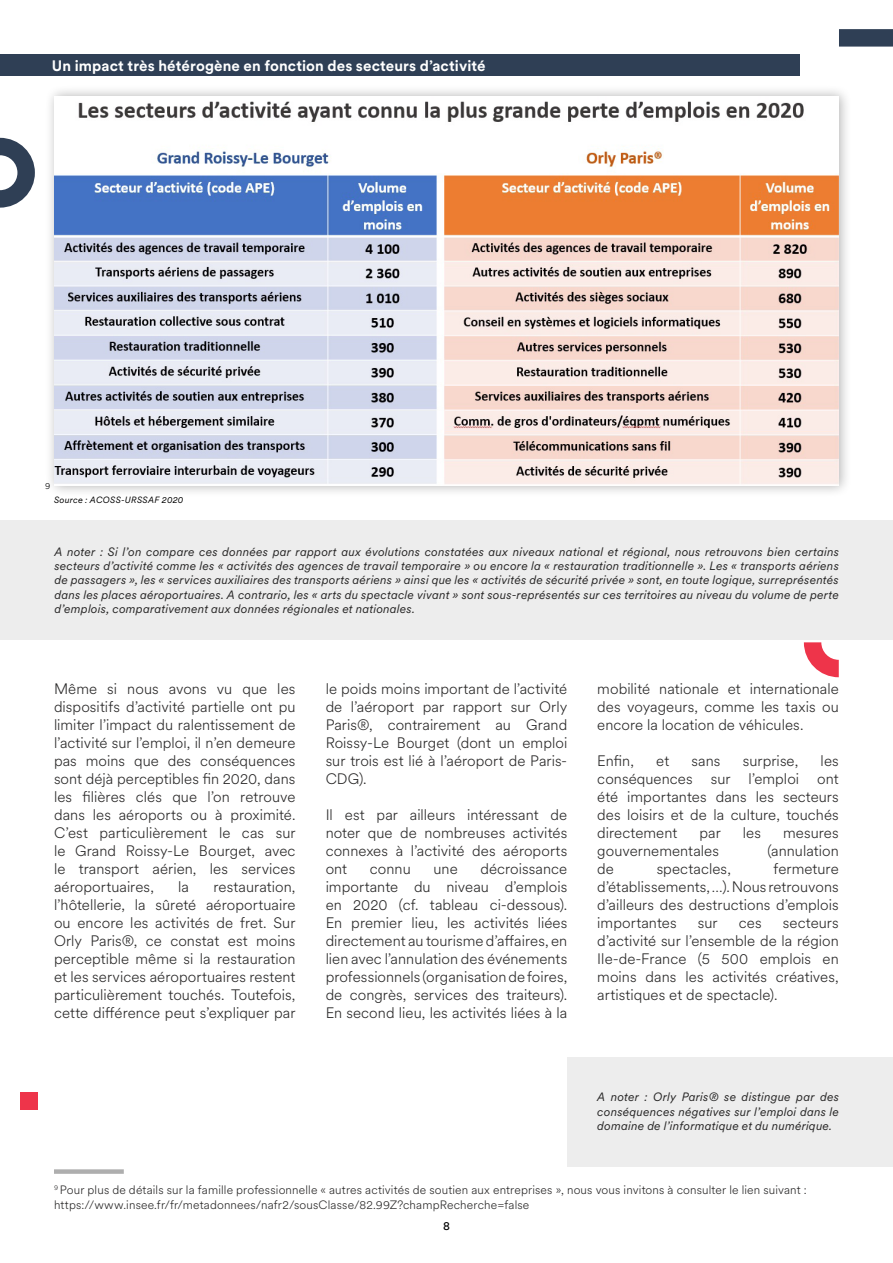
<style>
.page{position:relative;width:893px;height:1263px;background:#fff}
.page>*{position:absolute;margin:0;border:0;box-sizing:border-box;transform-origin:0 0}
.t1{font:300 15px/18px "Circular XX";letter-spacing:.005em;color:#282727;text-align:justify}
.t2{font:700 15px "Circular XX";letter-spacing:.005em;color:#fff}
.t3{font:italic 12px/14.4px "Circular XX";letter-spacing:.015em;color:#282727;text-align:justify}
.t4{font:300 12px/14.4px "Circular XX";letter-spacing:.015em;color:#282727}
.t5{font:12px "Circular XX";color:#000}
.t6{font:italic 9px "Circular XX";letter-spacing:.025em;color:#000}
.t7{font:300 9px "Circular XX";color:#000}
</style>
<div class="page">
<svg style="left:0;top:138px;width:35px;height:70px"></svg>
<div style="left:20px;top:1092px;width:18px;height:17px;background:#ee344a"></div>
<svg style="left:804px;top:642px;width:35px;height:35px"></svg>
<svg style="left:839px;top:29px;width:54px;height:18px"></svg>
<div style="left:0;top:54px;width:799px;height:22px;background:#2f3f55"></div>
<div style="left:44px;top:85px;width:808px;height:413px;background:#000;opacity:.3"></div>
<img style="left:54px;top:97px;width:785px;height:389px">
<div style="left:0;top:520px;width:893px;height:120px;background:#ededed"></div>
<div style="left:567px;top:1056px;width:326px;height:110px;background:#ededed"></div>
<div style="left:54px;top:1169px;width:70px;height:5px;background:#aeaeae"></div>
<p class="t2" style="left:52px;top:56px;width:435px">Un impact très hétérogène en fonction des secteurs d’activité</p>
<p class="t7" style="left:45px;top:480px;width:7px">9</p>
<p class="t6" style="left:54px;top:494px;width:131px">Source : ACOSS-URSSAF 2020</p>
<p class="t3" style="left:54px;top:544px;width:786px">A noter : Si l’on compare ces données par rapport aux évolutions constatées aux niveaux national et régional, nous retrouvons bien certains secteurs d’activité comme les « activités des agences de travail temporaire » ou encore la « restauration traditionnelle ». Les « transports aériens de passagers », les « services auxiliaires des transports aériens » ainsi que les « activités de sécurité privée » sont, en toute logique, surreprésentés dans les places aéroportuaires. A contrario, les « arts du spectacle vivant » sont sous-représentés sur ces territoires au niveau du volume de perte d’emplois, comparativement aux données régionales et nationales.</p>
<p class="t1" style="left:54px;top:679px;width:243px">Même si nous avons vu que les dispositifs d’activité partielle ont pu limiter l’impact du ralentissement de l’activité sur l’emploi, il n’en demeure pas moins que des conséquences sont déjà perceptibles fin 2020, dans les filières clés que l’on retrouve dans les aéroports ou à proximité.<br>C’est particulièrement le cas sur le Grand Roissy-Le Bourget, avec le transport aérien, les services aéroportuaires,</p>
<p class="t1" style="left:54px;top:877px;width:243px;text-indent:159px">restauration, l’hôtellerie, la sûreté aéroportuaire ou encore les activités de fret. Sur Orly Paris®, ce constat est moins perceptible même si la restauration et les services aéroportuaires restent particulièrement touchés. Toutefois, cette différence peut s’expliquer par</p>
<p class="t1" style="left:178px;top:877px;width:12px">la</p>
<p class="t1" style="left:326px;top:679px;width:243px">le poids moins important de l’activité de l’aéroport par rapport sur Orly Paris®, contrairement au Grand Roissy-Le Bourget (dont un emploi sur trois est lié à l’aéroport de Paris-CDG).</p>
<p class="t1" style="left:326px;top:805px;width:243px">Il est par ailleurs intéressant de noter que de nombreuses activités connexes à l’activité des aéroports ont</p>
<p class="t1" style="left:326px;top:859px;width:243px;text-indent:155px">décroissance importante du niveau d’emplois en 2020 (cf. tableau ci-dessous).<br>En premier lieu, les activités liées directement au tourisme d’affaires, en lien avec l’annulation des événements professionnels (organisation de foires, de congrès, services des traiteurs).<br>En second lieu, les activités liées à la</p>
<p class="t1" style="left:370px;top:859px;width:42px">connu</p>
<p class="t1" style="left:433px;top:859px;width:26px">une</p>
<p class="t1" style="left:597px;top:679px;width:243px">mobilité nationale et internationale des voyageurs, comme les taxis ou encore la location de véhicules.</p>
<p class="t1" style="left:597px;top:751px;width:38px">Enfin,</p>
<p class="t1" style="left:656px;top:751px;width:14px">et</p>
<p class="t1" style="left:692px;top:751px;width:30px">sans</p>
<p class="t1" style="left:743px;top:751px;width:57px">surprise,</p>
<p class="t1" style="left:597px;top:751px;width:243px;text-indent:223px">les conséquences sur l’emploi ont été importantes dans les secteurs des loisirs et de la culture, touchés directement</p>
<p class="t1" style="left:699px;top:823px;width:23px">par</p>
<p class="t1" style="left:743px;top:823px;width:20px">les</p>
<p class="t1" style="left:783px;top:823px;width:57px">mesures</p>
<p class="t1" style="left:597px;top:841px;width:123px">gouvernementales</p>
<p class="t1" style="left:767px;top:841px;width:73px">(annulation</p>
<p class="t1" style="left:597px;top:859px;width:18px">de</p>
<p class="t1" style="left:657px;top:859px;width:76px">spectacles,</p>
<p class="t1" style="left:597px;top:859px;width:243px;text-indent:176px">fermeture d’établissements, …). Nous retrouvons d’ailleurs des destructions d’emplois importantes</p>
<p class="t1" style="left:597px;top:913px;width:243px;text-indent:186px">secteurs d’activité sur l’ensemble de la région Ile-de-France (5 500 emplois en moins dans les activités créatives, artistiques et de spectacle).</p>
<p class="t1" style="left:698px;top:913px;width:21px">sur</p>
<p class="t1" style="left:739px;top:913px;width:24px">ces</p>
<p class="t3" style="left:597px;top:1089px;width:243px">A noter : Orly Paris® se distingue par des conséquences négatives sur l’emploi dans le domaine de l’informatique et du numérique.</p>
<p class="t4" style="left:54px;top:1182px;width:754px"><sup>9</sup> Pour plus de détails sur la famille professionnelle « autres activités de soutien aux entreprises », nous vous invitons à consulter le lien suivant : https://www.insee.fr/fr/metadonnees/nafr2/sousClasse/82.99Z?champRecherche=false</p>
<p class="t5" style="left:443px;top:1218px;width:8px">8</p>
</div>
